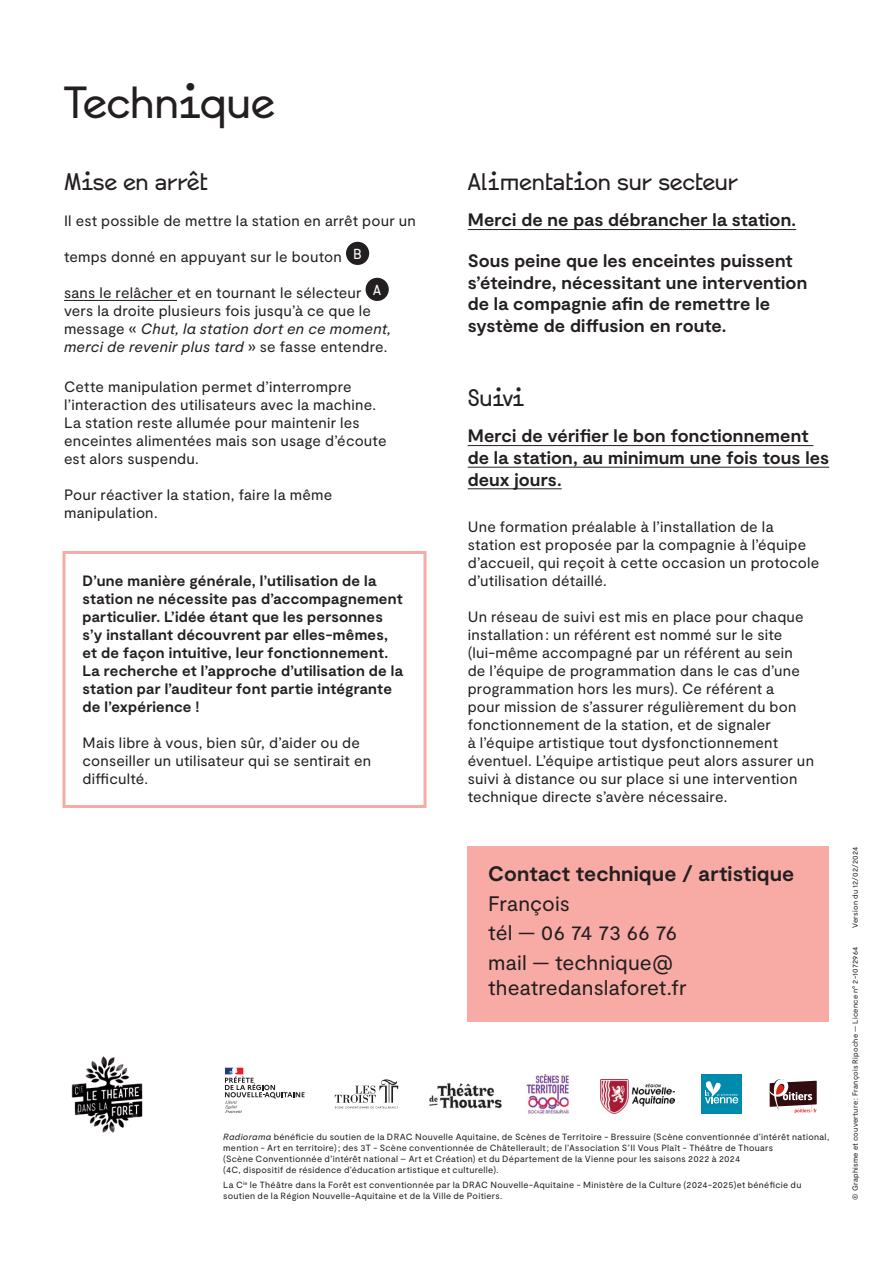
<style>
.page{position:relative;width:893px;height:1263px;background:#fff}
.page>*{position:absolute;margin:0;border:0;box-sizing:border-box;transform-origin:0 0}
.t1{font:45px "Heal The Web A";color:#231f20}
.t2{font:24px "Heal The Web A";color:#231f20}
.t3{font:21px/29.4px "Moderat";letter-spacing:.005em;color:#231f20}
.t4{font:700 21px "Moderat";letter-spacing:.005em;color:#231f20}
.t5{font:700 18px/21.6px "Moderat";letter-spacing:.005em;color:#231f20}
.t6{font:15px/18px "Moderat";letter-spacing:.015em;color:#231f20}
.t7{font:700 15px/18px "Moderat";letter-spacing:.015em;color:#231f20}
.t8{font:9px/10.8px "Moderat";letter-spacing:.035em;color:#231f20}
.t9{font:7.5px "Moderat";letter-spacing:.03em;color:#231f20}
.s1{font-style:italic}
</style>
<div class="page">
<img style="left:71px;top:1056px;width:72px;height:77px">
<div style="left:468px;top:846px;width:361px;height:176px;background:#f8aaa5"></div>
<hr style="left:468px;top:229px;width:328px;height:1px;background:#231f20">
<hr style="left:468px;top:445px;width:345px;height:1px;background:#231f20">
<hr style="left:468px;top:467px;width:361px;height:1px;background:#231f20">
<hr style="left:468px;top:488px;width:94px;height:1px;background:#231f20">
<div style="left:63px;top:551px;width:363px;height:257px;border:3px solid #f8aaa5"></div>
<hr style="left:64px;top:300px;width:113px;height:1px;background:#231f20">
<div style="left:346px;top:242px;width:23px;height:23px;background:#231f20;border-radius:50%"></div>
<div style="left:366px;top:278px;width:23px;height:23px;background:#231f20;border-radius:50%"></div>
<svg style="left:335px;top:1079px;width:63px;height:29px"></svg>
<svg style="left:225px;top:1068px;width:80px;height:45px"></svg>
<img style="left:601px;top:1079px;width:73px;height:34px">
<div style="left:701px;top:1074px;width:41px;height:40px;background:#008aac"></div>
<svg style="left:705px;top:1081px;width:33px;height:22px"></svg>
<img style="left:429px;top:1083px;width:73px;height:26px">
<img style="left:526px;top:1074px;width:43px;height:40px">
<svg style="left:769px;top:1079px;width:48px;height:34px"></svg>
<h1 class="t1" style="left:64px;top:61px;width:212px">Technique</h1>
<h2 class="t2" style="left:64px;top:160px;width:145px">Mise en arrêt</h2>
<p class="t6" style="left:64px;top:212px;width:353px">Il est possible de mettre la station en arrêt pour un</p>
<p class="t6" style="left:64px;top:248px;width:299px">temps donné en appuyant sur le bouton <sup>B</sup></p>
<p class="t6" style="left:64px;top:284px;width:329px">sans le relâcher et en tournant le sélecteur <sup>A </sup>vers la droite plusieurs fois jusqu’à ce que le message « <span class="s1">Chut, la station dort en ce moment, merci de revenir plus tard</span> » se fasse entendre.</p>
<p class="t6" style="left:64px;top:378px;width:324px">Cette manipulation permet d’interrompre l’interaction des utilisateurs avec la machine.<br>La station reste allumée pour maintenir les enceintes alimentées mais son usage d’écoute est alors suspendu.</p>
<p class="t6" style="left:64px;top:486px;width:270px">Pour réactiver la station, faire la même manipulation.</p>
<p class="t7" style="left:83px;top:572px;width:322px">D’une manière générale, l’utilisation de la station ne nécessite pas d’accompagnement particulier. L’idée étant que les personnes s’y installant découvrent par elles-mêmes, et de façon intuitive, leur fonctionnement.<br>La recherche et l’approche d’utilisation de la station par l’auditeur font partie intégrante de l’expérience !</p>
<p class="t6" style="left:83px;top:734px;width:290px">Mais libre à vous, bien sûr, d’aider ou de conseiller un utilisateur qui se sentirait en difficulté.</p>
<h2 class="t2" style="left:468px;top:160px;width:272px">Alimentation sur secteur</h2>
<p class="t5" style="left:468px;top:210px;width:330px">Merci de ne pas débrancher la station.</p>
<p class="t5" style="left:468px;top:251px;width:341px">Sous peine que les enceintes puissent s’éteindre, nécessitant une intervention de la compagnie afin de remettre le système de diffusion en route.</p>
<h2 class="t2" style="left:468px;top:376px;width:58px">Suivi</h2>
<p class="t5" style="left:468px;top:426px;width:363px">Merci de vérifier le bon fonctionnement de la station, au minimum une fois tous les deux jours.</p>
<p class="t6" style="left:468px;top:518px;width:353px">Une formation préalable à l’installation de la station est proposée par la compagnie à l’équipe d’accueil, qui reçoit à cette occasion un protocole d’utilisation détaillé.</p>
<p class="t6" style="left:468px;top:608px;width:348px">Un réseau de suivi est mis en place pour chaque installation: un référent est nommé sur le site (lui-même accompagné par un référent au sein de l’équipe de programmation dans le cas d’une programmation hors les murs). Ce référent a<br>pour mission de s’assurer régulièrement du bon fonctionnement de la station, et de signaler<br>à l’équipe artistique tout dysfonctionnement éventuel. L’équipe artistique peut alors assurer un suivi à distance ou sur place si une intervention technique directe s’avère nécessaire.</p>
<h3 class="t4" style="left:488px;top:862px;width:308px">Contact technique / artistique</h3>
<h3 class="t3" style="left:488px;top:889px;width:190px">François<br>tél — 06 74 73 66 76 mail — technique@</h3>
<h3 class="t3" style="left:488px;top:973px;width:200px">theatredanslaforet.fr</h3>
<p class="t8" style="left:223px;top:1132px;width:607px"><span class="s1">Radiorama</span> bénéficie du soutien de la DRAC Nouvelle Aquitaine, de Scènes de Territoire - Bressuire (Scène conventionnée d’intérêt national, mention - Art en territoire); des 3T - Scène conventionnée de Châtellerault; de l’Association S’Il Vous Plaît - Théâtre de Thouars<br>(Scène Conventionnée d’intérêt national – Art et Création) et du Département de la Vienne pour les saisons 2022 à 2024<br>(4C, dispositif de résidence d’éducation artistique et culturelle).</p>
<p class="t8" style="left:223px;top:1179px;width:580px">La C<sup>ie</sup> le Théâtre dans la Forêt est conventionnée par la DRAC Nouvelle-Aquitaine - Ministère de la Culture (2024-2025)et bénéficie du soutien de la Région Nouvelle-Aquitaine et de la Ville de Poitiers.</p>
<p class="t9" style="left:851px;top:928px;width:83px;rotate:-90deg">Version du 12/02/2024</p>
<p class="t9" style="left:851px;top:1200px;width:255px;rotate:-90deg">© Graphisme et couverture: François Ripoche — Licence n° 2-1072964</p>
</div>
